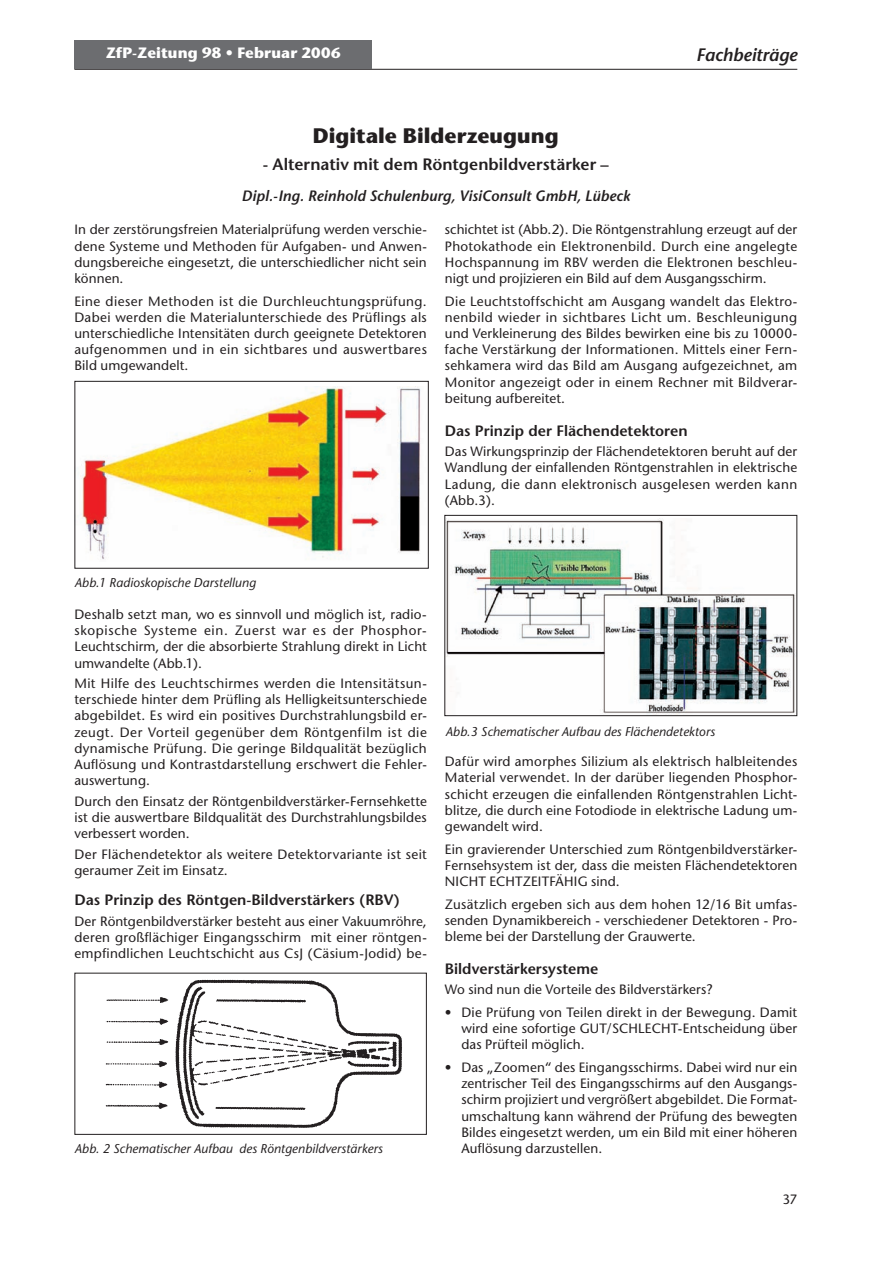
<style>
.page{position:relative;width:893px;height:1263px;background:#fff}
.page>*{position:absolute;margin:0;border:0;box-sizing:border-box;transform-origin:0 0}
.t1{font:700 21px "Stone Sans";color:#231f20}
.t2{font:italic 600 18px "Stone Sans";letter-spacing:-.005em;color:#231f20}
.t3{font:600 16.5px "Stone Sans";letter-spacing:.005em;color:#231f20}
.t4{font:600 15px "Stone Sans";color:#231f20}
.t5{font:italic 600 15px "Stone Sans";letter-spacing:.005em;color:#231f20}
.t6{font:700 15px "Stone Sans";letter-spacing:.01em;color:#fff}
.t7{font:13.5px/16.2px "Stone Sans";letter-spacing:.015em;color:#231f20;text-align:justify}
.t8{font:italic 12.75px "Stone Sans";letter-spacing:.005em;color:#231f20}
</style>
<div class="page">
<hr style="left:74px;top:69px;width:723px;height:1px;background:#231f20">
<div style="left:74px;top:40px;width:298px;height:29px;background:#6c6d70"></div>
<img style="left:81px;top:387px;width:340px;height:173px">
<div style="left:74px;top:381px;width:355px;height:188px;border:1px solid #231f20"></div>
<img style="left:105px;top:979px;width:297px;height:149px">
<div style="left:74px;top:973px;width:353px;height:162px;border:1px solid #231f20"></div>
<img style="left:446px;top:518px;width:349px;height:196px">
<div style="left:444px;top:515px;width:353px;height:201px;border:1px solid #231f20"></div>
<p class="t6" style="left:106px;top:44px;width:236px">ZfP-Zeitung 98 • Februar 2006</p>
<h2 class="t2" style="left:696px;top:44px;width:103px">Fachbeiträge</h2>
<h1 class="t1" style="left:313px;top:123px;width:247px">Digitale Bilderzeugung</h1>
<p class="t3" style="left:263px;top:155px;width:348px">- Alternativ mit dem Röntgenbildverstärker –</p>
<p class="t5" style="left:242px;top:187px;width:390px">Dipl.-Ing. Reinhold Schulenburg, VisiConsult GmbH, Lübeck</p>
<p class="t7" style="left:74px;top:222px;width:354px">In der zerstörungsfreien Materialprüfung werden verschie&shy;dene Systeme und Methoden für Aufgaben- und Anwen&shy;dungsbereiche eingesetzt, die unterschiedlicher nicht sein können.</p>
<p class="t7" style="left:74px;top:293px;width:354px">Eine dieser Methoden ist die Durchleuchtungsprüfung.<br>Dabei werden die Materialunterschiede des Prüflings als unterschiedliche Intensitäten durch geeignete Detektoren aufgenommen und in ein sichtbares und auswertbares Bild umgewandelt.</p>
<p class="t7" style="left:445px;top:222px;width:354px">schichtet ist (Abb.2). Die Röntgenstrahlung erzeugt auf der Photokathode ein Elektronenbild. Durch eine angelegte Hochspannung im RBV werden die Elektronen beschleu&shy;nigt und projizieren ein Bild auf dem Ausgangsschirm.</p>
<p class="t7" style="left:445px;top:293px;width:354px">Die Leuchtstoffschicht am Ausgang wandelt das Elektro&shy;nenbild wieder in sichtbares Licht um. Beschleunigung und Verkleinerung des Bildes bewirken eine bis zu 10000- fache Verstärkung der Informationen. Mittels einer Fern&shy;sehkamera wird das Bild am Ausgang aufgezeichnet, am Monitor angezeigt oder in einem Rechner mit Bildverar&shy;beitung aufbereitet.</p>
<p class="t4" style="left:445px;top:421px;width:244px">Das Prinzip der Flächendetektoren</p>
<p class="t7" style="left:445px;top:443px;width:354px">Das Wirkungsprinzip der Flächendetektoren beruht auf der Wandlung der einfallenden Röntgenstrahlen in elektrische Ladung, die dann elektronisch ausgelesen werden kann (Abb.3).</p>
<p class="t8" style="left:74px;top:575px;width:183px">Abb.1 Radioskopische Darstellung</p>
<p class="t7" style="left:74px;top:606px;width:354px">Deshalb setzt man, wo es sinnvoll und möglich ist, radio&shy;skopische Systeme ein. Zuerst war es der Phosphor-Leuchtschirm, der die absorbierte Strahlung direkt in Licht umwandelte (Abb.1).</p>
<p class="t7" style="left:74px;top:675px;width:354px">Mit Hilfe des Leuchtschirmes werden die Intensitätsun&shy;terschiede hinter dem Prüfling als Helligkeitsunterschiede abgebildet. Es wird ein positives Durchstrahlungsbild er&shy;zeugt. Der Vorteil gegenüber dem Röntgenfilm ist die dynamische Prüfung. Die geringe Bildqualität bezüglich Auflösung und Kontrastdarstellung erschwert die Fehler&shy;auswertung.</p>
<p class="t7" style="left:74px;top:793px;width:354px">Durch den Einsatz der Röntgenbildverstärker-Fernsehkette ist die auswertbare Bildqualität des Durchstrahlungsbildes verbessert worden.</p>
<p class="t7" style="left:74px;top:846px;width:354px">Der Flächendetektor als weitere Detektorvariante ist seit geraumer Zeit im Einsatz.</p>
<p class="t4" style="left:74px;top:891px;width:327px">Das Prinzip des Röntgen-Bildverstärkers (RBV)</p>
<p class="t7" style="left:74px;top:913px;width:354px">Der Röntgenbildverstärker besteht aus einer Vakuumröhre, deren großflächiger Eingangsschirm mit einer röntgen&shy;empfindlichen Leuchtschicht aus CsJ (Cäsium-Jodid) be-</p>
<p class="t8" style="left:74px;top:1141px;width:310px">Abb. 2 Schematischer Aufbau des Röntgenbildverstärkers</p>
<p class="t8" style="left:445px;top:724px;width:271px">Abb.3 Schematischer Aufbau des Flächendetektors</p>
<p class="t7" style="left:445px;top:753px;width:354px">Dafür wird amorphes Silizium als elektrisch halbleitendes Material verwendet. In der darüber liegenden Phosphor&shy;schicht erzeugen die einfallenden Röntgenstrahlen Licht&shy;blitze, die durch eine Fotodiode in elektrische Ladung um&shy;gewandelt wird.</p>
<p class="t7" style="left:445px;top:841px;width:354px">Ein gravierender Unterschied zum Röntgenbildverstärker-Fernsehsystem ist der, dass die meisten Flächendetektoren NICHT ECHTZEITFÄHIG sind.</p>
<p class="t7" style="left:445px;top:896px;width:354px">Zusätzlich ergeben sich aus dem hohen 12/16 Bit umfas&shy;senden Dynamikbereich - verschiedener Detektoren - Pro&shy;bleme bei der Darstellung der Grauwerte.</p>
<p class="t4" style="left:445px;top:960px;width:155px">Bildverstärkersysteme</p>
<p class="t7" style="left:445px;top:981px;width:269px">Wo sind nun die Vorteile des Bildverstärkers?</p>
<p class="t7" style="left:461px;top:1004px;width:337px;text-indent:-16px">• Die Prüfung von Teilen direkt in der Bewegung. Damit wird eine sofortige GUT/SCHLECHT-Entscheidung über das Prüfteil möglich.</p>
<p class="t7" style="left:461px;top:1059px;width:337px;text-indent:-16px">• Das „Zoomen“ des Eingangsschirms. Dabei wird nur ein zentrischer Teil des Eingangsschirms auf den Ausgangs&shy;schirm projiziert und vergrößert abgebildet. Die Format&shy;umschaltung kann während der Prüfung des bewegten Bildes eingesetzt werden, um ein Bild mit einer höheren Auflösung darzustellen.</p>
<p class="t7" style="left:782px;top:1192px;width:16px">37</p>
</div>
